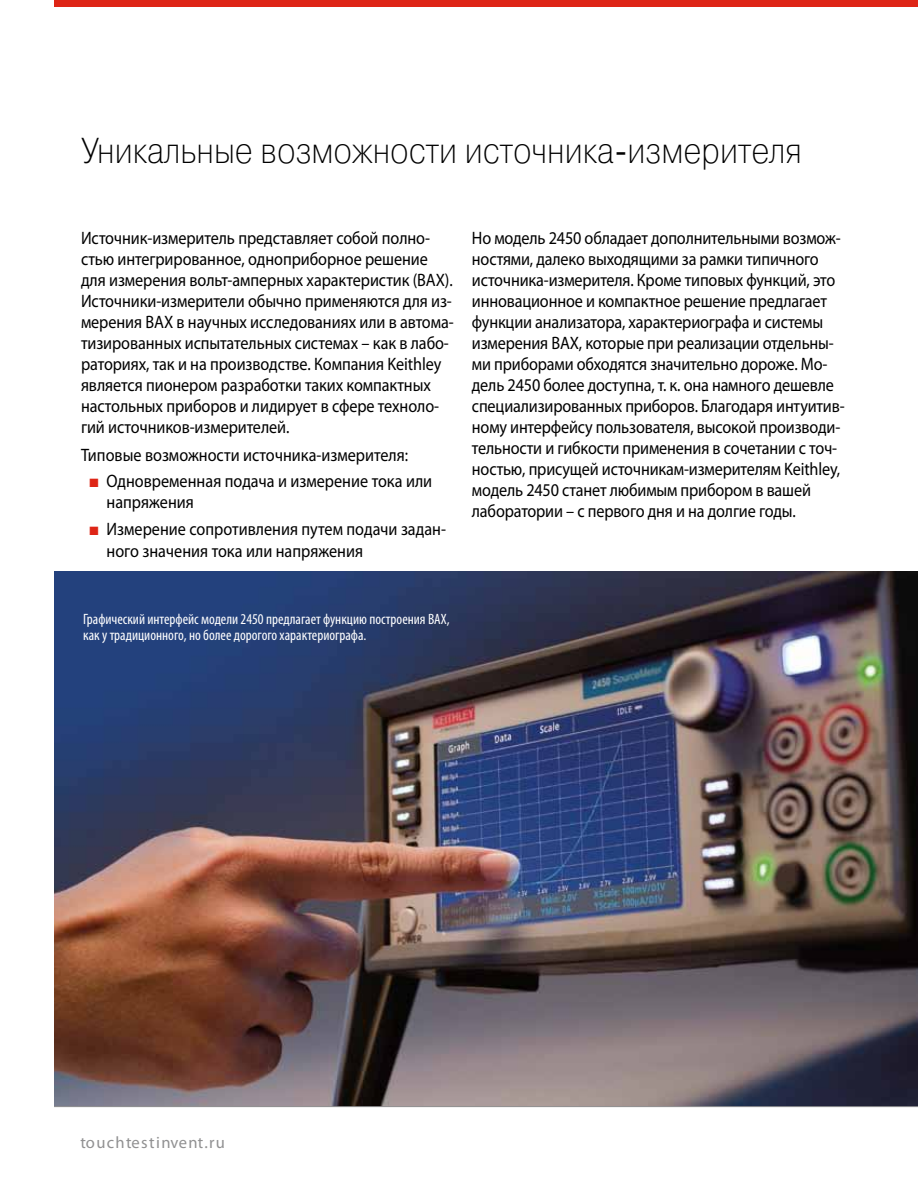
<style>
.page{position:relative;width:918px;height:1188px;background:#fff}
.page>*{position:absolute;margin:0;border:0;box-sizing:border-box;transform-origin:0 0}
.t1{font:36px "Pragmatica Light C";color:#000;scale:.9 1}
.t2{font:18px/21px "Myriad Pro";letter-spacing:-.01em;color:#000;scale:.9 1}
.t3{font:16.5px "Myriad Pro";letter-spacing:.08em;color:#919192}
.t4{font:condensed 15px/16.5px "Myriad Pro";color:#fff}
.s1{color:#de2516}
</style>
<div class="page">
<img style="left:54px;top:572px;width:864px;height:534px">
<div style="left:54px;top:0;width:864px;height:7px;background:#de2516"></div>
<hr style="left:54px;top:1106px;width:864px;height:1px;background:#919192">
<h1 class="t1" style="left:81px;top:131px;width:802px">Уникальные возможности источника-измерителя</h1>
<p class="t2" style="left:81px;top:227px;width:416px">Источник-измеритель представляет собой полно&shy;стью интегрированное, одноприборное решение для измерения вольт-амперных характеристик (ВАХ).<br>Источники-измерители обычно применяются для из&shy;мерения ВАХ в научных исследованиях или в автома&shy;тизированных испытательных системах – как в лабо&shy;раториях, так и на производстве. Компания Keithley является пионером разработки таких компактных настольных приборов и лидирует в сфере техноло&shy;гий источников-измерителей.</p>
<p class="t2" style="left:81px;top:444px;width:365px">Типовые возможности источника-измерителя:</p>
<p class="t2" style="left:107px;top:470px;width:363px;text-indent:-17px"><span class="s1">■</span> Одновременная подача и измерение тока или напряжения</p>
<p class="t2" style="left:107px;top:519px;width:379px;text-indent:-17px"><span class="s1">■</span> Измерение сопротивления путем подачи задан&shy;ного значения тока или напряжения</p>
<p class="t2" style="left:472px;top:227px;width:416px">Но модель 2450 обладает дополнительными возмож&shy;ностями, далеко выходящими за рамки типичного источника-измерителя. Кроме типовых функций, это инновационное и компактное решение предлагает функции анализатора, характериографа и системы измерения ВАХ, которые при реализации отдельны&shy;ми приборами обходятся значительно дороже. Мо&shy;дель 2450 более доступна, т. к. она намного дешевле специализированных приборов. Благодаря интуитив&shy;ному интерфейсу пользователя, высокой производи&shy;тельности и гибкости применения в сочетании с точ&shy;ностью, присущей источникам-измерителям Keithley, модель 2450 станет любимым прибором в вашей лаборатории – с первого дня и на долгие годы.</p>
<p class="t4" style="left:83px;top:610px;width:368px">Графический интерфейс модели 2450 предлагает функцию построения ВАХ, как у традиционного, но более дорогого характериографа.</p>
<p class="t3" style="left:80px;top:1132px;width:146px">touchtestinvent.ru</p>
</div>
